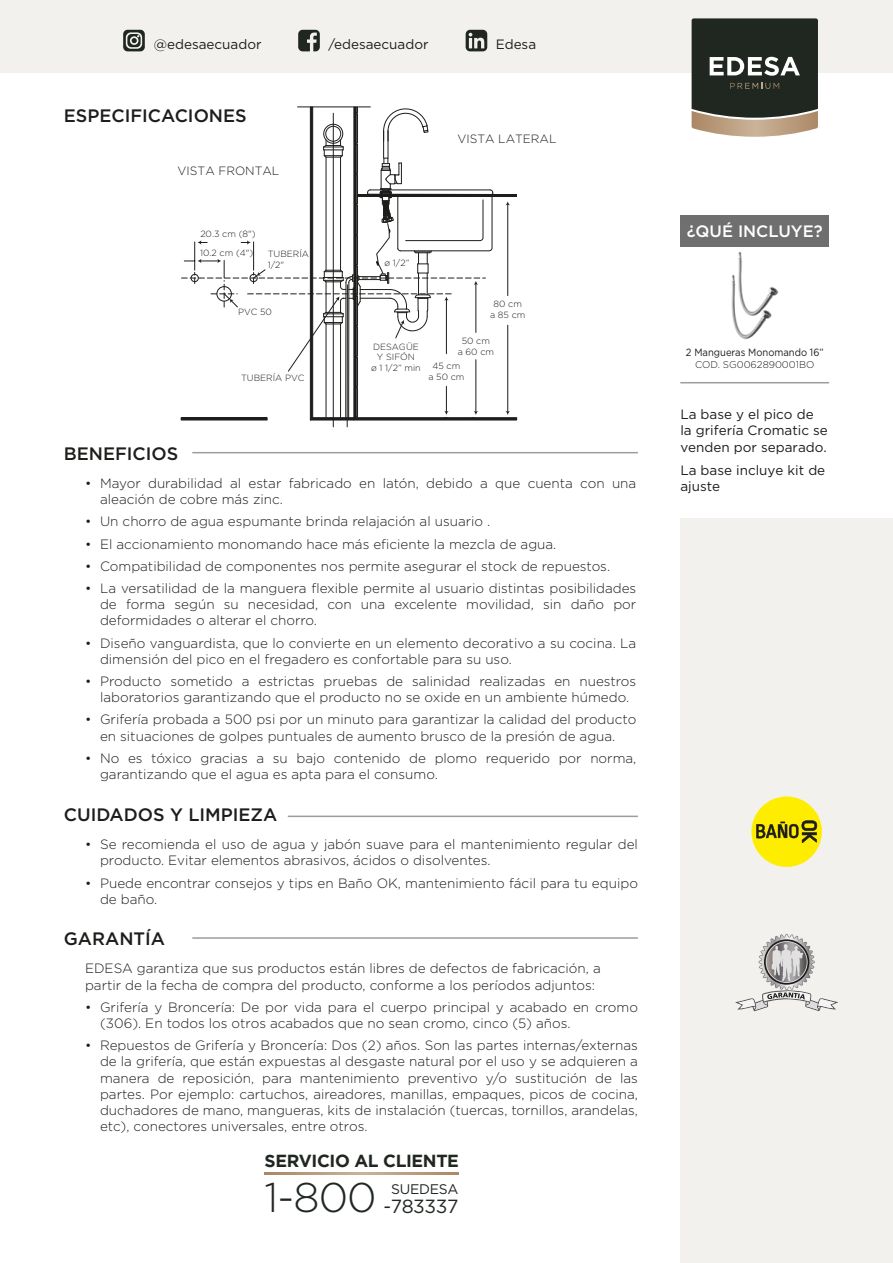
<style>
.page{position:relative;width:893px;height:1263px;background:#fff}
.page>*{position:absolute;margin:0;border:0;box-sizing:border-box;transform-origin:0 0}
.t1{font:19.05px "Gotham";letter-spacing:-.02em;color:#202721}
.t2{font:500 18px "Gotham";color:#1d1d1b}
.t3{font:700 17.55px "Gotham";letter-spacing:-.02em;color:#202721}
.t4{font:500 16.5px "Gotham";color:#fff}
.t5{font:13.95px "Gotham";letter-spacing:-.02em;color:#202721}
.t6{font:300 13.5px/16.2px "Gotham";color:#1d1d1b}
.t7{font:13.5px/16.2px "Gotham";color:#1d1d1b}
.t8{font:300 12px "Gotham";color:#1d1d1b}
.t9{font:10.5px "Gotham";color:#1d1d1b;scale:.9 1}
.t10{font:300 9.75px "Gotham";color:#1d1d1b}
.t11{font:300 9px/10.8px "Gotham";color:#1d1d1b;text-align:center}
.s1{font-weight:300;font-size:41.4px}
</style>
<div class="page">
<div style="left:680px;top:519px;width:213px;height:744px;background:#f3f1ed"></div>
<hr style="left:192px;top:452px;width:446px;height:1px;background:#9d9d9c">
<hr style="left:288px;top:815px;width:350px;height:2px;background:#9d9d9c">
<hr style="left:192px;top:937px;width:446px;height:2px;background:#9d9d9c">
<div style="left:751px;top:796px;width:71px;height:71px;background:#ffed00;border-radius:50%"></div>
<svg style="left:756px;top:820px;width:61px;height:23px"></svg>
<svg style="left:735px;top:933px;width:103px;height:78px"></svg>
<div style="left:0;top:0;width:893px;height:72px;background:#f3f1ed"></div>
<svg style="left:123px;top:30px;width:22px;height:21px"></svg>
<svg style="left:298px;top:30px;width:22px;height:21px"></svg>
<svg style="left:466px;top:30px;width:21px;height:21px"></svg>
<div style="left:680px;top:215px;width:149px;height:32px;background:#706f6f"></div>
<svg style="left:692px;top:18px;width:126px;height:119px;background:#4e4f46"></svg>
<svg style="left:265px;top:1172px;width:193px;height:2px"></svg>
<hr style="left:680px;top:382px;width:149px;height:1px;background:#9d9d9c">
<img style="left:731px;top:251px;width:48px;height:88px">
<hr style="left:333px;top:113px;width:1px;height:314px;background:#1d1d1b">
<hr style="left:347px;top:285px;width:1px;height:142px;background:#1d1d1b">
<svg style="left:181px;top:106px;width:336px;height:316px"></svg>
<p class="t7" style="left:154px;top:35px;width:109px">@edesaecuador</p>
<p class="t7" style="left:328px;top:35px;width:102px">/edesaecuador</p>
<p class="t7" style="left:496px;top:35px;width:42px">Edesa</p>
<h2 class="t2" style="left:64px;top:103px;width:184px">ESPECIFICACIONES</h2>
<p class="t8" style="left:178px;top:163px;width:103px">VISTA FRONTAL</p>
<p class="t11" style="left:200px;top:223px;width:57px;line-height:19.6px;text-align:left">20.3 cm (8")<br>10.2 cm (4")</p>
<p class="t11" style="left:268px;top:248px;width:43px;text-align:left">TUBERÍA<br>1/2"</p>
<p class="t11" style="left:238px;top:306px;width:35px">PVC 50</p>
<p class="t11" style="left:241px;top:372px;width:65px">TUBERÍA PVC</p>
<p class="t8" style="left:457px;top:131px;width:101px">VISTA LATERAL</p>
<p class="t11" style="left:384px;top:257px;width:26px">ø 1/2”</p>
<p class="t11" style="left:371px;top:341px;width:51px">DESAGÜE<br>Y SIFÓN<br>ø 1 1/2” min</p>
<p class="t11" style="left:490px;top:298px;width:37px">80 cm a 85 cm</p>
<p class="t11" style="left:458px;top:335px;width:38px">50 cm<br>a 60 cm</p>
<p class="t11" style="left:428px;top:360px;width:38px">45 cm<br>a 50 cm</p>
<p class="t4" style="left:687px;top:220px;width:137px">¿QUÉ INCLUYE?</p>
<p class="t9" style="left:686px;top:346px;width:155px">2 Mangueras Monomando 16”</p>
<p class="t10" style="left:695px;top:358px;width:121px">COD. SG0062890001BO</p>
<p class="t7" style="left:680px;top:406px;width:149px">La base y el pico de la grifería Cromatic se venden por separado.</p>
<p class="t7" style="left:680px;top:462px;width:146px">La base incluye kit de</p>
<h2 class="t2" style="left:64px;top:442px;width:116px">BENEFICIOS</h2>
<p class="t6" style="left:85px;top:475px;width:553px">• Mayor durabilidad al estar fabricado en latón, debido a que cuenta con una</p>
<p class="t7" style="left:680px;top:478px;width:41px">ajuste</p>
<p class="t6" style="left:100px;top:491px;width:184px">aleación de cobre más zinc.</p>
<p class="t6" style="left:85px;top:513px;width:407px">• Un chorro de agua espumante brinda relajación al usuario .</p>
<p class="t6" style="left:85px;top:535px;width:473px">• El accionamiento monomando hace más eficiente la mezcla de agua.</p>
<p class="t6" style="left:85px;top:558px;width:527px">• Compatibilidad de componentes nos permite asegurar el stock de repuestos.</p>
<p class="t6" style="left:100px;top:580px;width:538px;text-align:justify;text-indent:-15px">• La versatilidad de la manguera flexible permite al usuario distintas posibilidades de forma según su necesidad, con una excelente movilidad, sin daño por deformidades o alterar el chorro.</p>
<p class="t6" style="left:100px;top:634px;width:538px;text-indent:-15px">• Diseño vanguardista, que lo convierte en un elemento decorativo a su cocina. La dimensión del pico en el fregadero es confortable para su uso.</p>
<p class="t6" style="left:85px;top:673px;width:553px;text-align:center">• Producto sometido a estrictas pruebas de salinidad realizadas en nuestros laboratorios garantizando que el producto no se oxide en un ambiente húmedo.</p>
<p class="t6" style="left:85px;top:711px;width:553px;text-align:center">• Grifería probada a 500 psi por un minuto para garantizar la calidad del producto en situaciones de golpes puntuales de aumento brusco de la presión de agua.</p>
<p class="t6" style="left:100px;top:750px;width:538px;text-indent:-15px">• No es tóxico gracias a su bajo contenido de plomo requerido por norma, garantizando que el agua es apta para el consumo.</p>
<h2 class="t2" style="left:64px;top:803px;width:215px">CUIDADOS Y LIMPIEZA</h2>
<p class="t6" style="left:100px;top:836px;width:539px;text-indent:-15px">• Se recomienda el uso de agua y jabón suave para el mantenimiento regular del producto. Evitar elementos abrasivos, ácidos o disolventes.</p>
<p class="t6" style="left:100px;top:874px;width:539px;text-indent:-15px">• Puede encontrar consejos y tips en Baño OK, mantenimiento fácil para tu equipo de baño.</p>
<h2 class="t2" style="left:64px;top:927px;width:103px">GARANTÍA</h2>
<p class="t6" style="left:85px;top:960px;width:517px">EDESA garantiza que sus productos están libres de defectos de fabricación, a partir de la fecha de compra del producto, conforme a los períodos adjuntos:</p>
<p class="t6" style="left:100px;top:998px;width:539px;text-indent:-15px">• Grifería y Broncería: De por vida para el cuerpo principal y acabado en cromo (306). En todos los otros acabados que no sean cromo, cinco (5) años.</p>
<p class="t6" style="left:100px;top:1037px;width:539px;text-align:justify;text-indent:-15px">• Repuestos de Grifería y Broncería: Dos (2) años. Son las partes internas/externas de la grifería, que están expuestas al desgaste natural por el uso y se adquieren a manera de reposición, para mantenimiento preventivo y/o sustitución de las partes. Por ejemplo: cartuchos, aireadores, manillas, empaques, picos de cocina, duchadores de mano, mangueras, kits de instalación (tuercas, tornillos, arandelas, etc), conectores universales, entre otros.</p>
<p class="t3" style="left:265px;top:1151px;width:196px">SERVICIO AL CLIENTE</p>
<h1 class="t1" style="left:265px;top:1194px;width:195px"><span class="s1">1-800</span> -783337</h1>
<p class="t5" style="left:391px;top:1180px;width:69px">SUEDESA</p>
</div>
